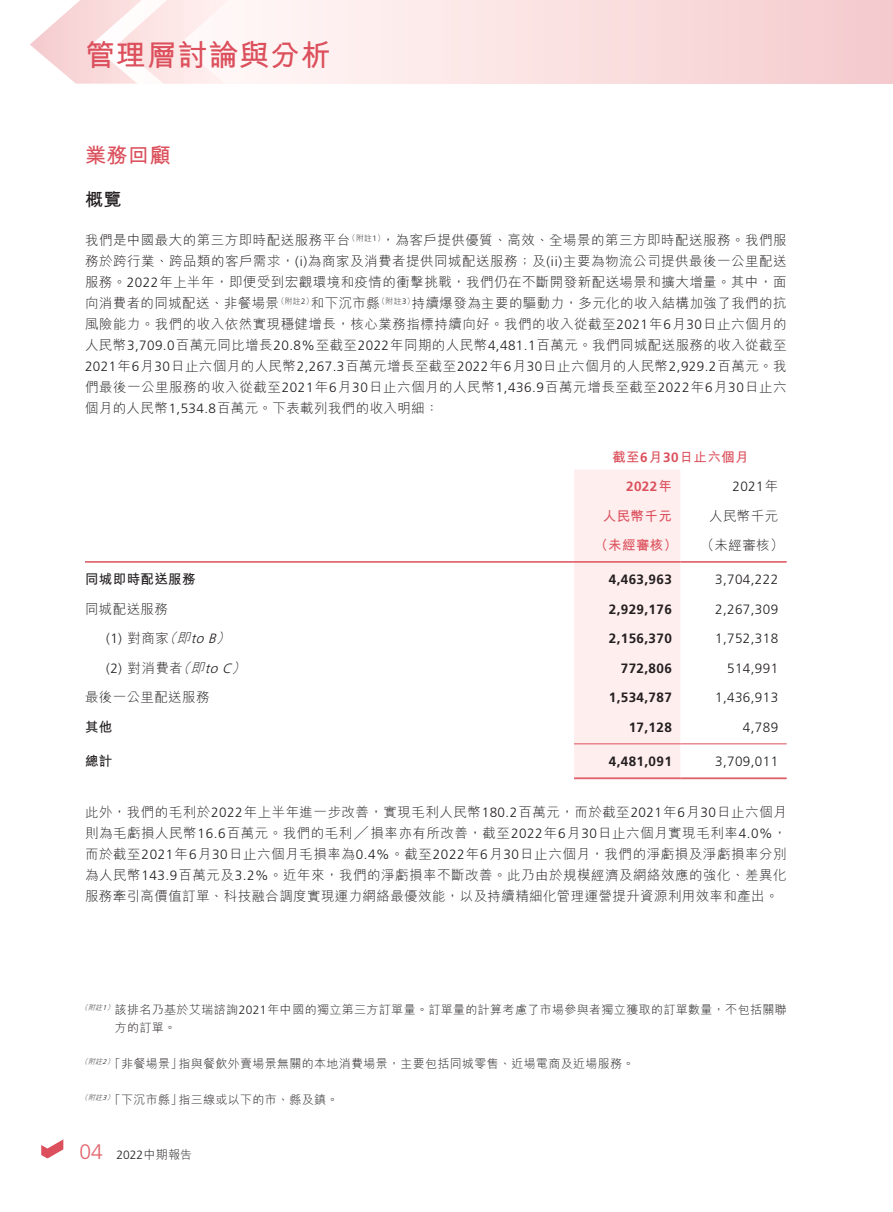
<style>
.page{position:relative;width:893px;height:1212px;background:#fff}
.page>*{position:absolute;margin:0;border:0;box-sizing:border-box;transform-origin:0 0}
.t1{font:700 30px "M Hei HK";letter-spacing:.03em;color:#db505c}
.t2{font:700 21px "M Hei HK";color:#db505c}
.t3{font:700 18px "M Hei HK";color:#231f20}
.t4{font:300 13.5px/21px "M Hei HK";letter-spacing:.03em;color:#231f20;text-align:justify}
.t5{font:300 13.5px "Frutiger LT Std";letter-spacing:.03em;color:#231f20}
.t6{font:700 13.5px "Frutiger LT Std";letter-spacing:.03em;color:#231f20}
.t7{font:700 13.5px "M Hei HK";letter-spacing:.03em;color:#db505c}
.t8{font:700 13.5px "M Hei HK";letter-spacing:.03em;color:#231f20}
.t9{font:700 13.5px "Frutiger LT Std";color:#db505c}
.t10{font:300 12px/18px "M Hei HK";letter-spacing:.03em;color:#231f20}
.t11{font:300 12px "Frutiger LT Std";color:#231f20}
.s1{font-family:"Frutiger LT Std"}
.s2{font-family:"M Hei HK"}
.s3{font-family:"M Hei HK";font-style:italic}
.s4{font-style:italic}
.s5{font-family:"Frutiger LT Std";font-style:italic}
.s6{font-size:21px;color:#e2646b}
</style>
<div class="page">
<svg style="left:261px;top:0;width:632px;height:84px"></svg>
<svg style="left:30px;top:0;width:198px;height:84px"></svg>
<svg style="left:41px;top:1139px;width:22px;height:19px"></svg>
<div style="left:574px;top:470px;width:106px;height:308px;background:#fee"></div>
<hr style="left:85px;top:561px;width:489px;height:2px;background:#db505c">
<hr style="left:574px;top:561px;width:106px;height:2px;background:#db505c">
<hr style="left:680px;top:561px;width:107px;height:2px;background:#db505c">
<hr style="left:574px;top:743px;width:106px;height:1px;background:#db505c">
<hr style="left:680px;top:743px;width:107px;height:1px;background:#db505c">
<hr style="left:574px;top:778px;width:106px;height:1px;background:#db505c">
<hr style="left:680px;top:778px;width:107px;height:1px;background:#db505c">
<h1 class="t1" style="left:85px;top:33px;width:247px">管理層討論與分析</h1>
<h2 class="t2" style="left:85px;top:140px;width:87px">業務回顧</h2>
<h3 class="t3" style="left:85px;top:186px;width:38px">概覽</h3>
<p class="t4" style="left:85px;top:229px;width:703px">我們是中國最大的第三方即時配送服務平台<sup>（附註</sup><sup>1</sup><sup>）</sup>，為客戶提供優質、高效、全場景的第三方即時配送服務。我們服務於跨行業、跨品類的客戶需求，<span class="s1">(i)</span>為商家及消費者提供同城配送服務；及<span class="s1">(ii)</span>主要為物流公司提供最後一公里配送服務。<span class="s1">2022</span>年上半年，即便受到宏觀環境和疫情的衝擊挑戰，我們仍在不斷開發新配送場景和擴大增量。其中，面向消費者的同城配送、非餐場景<sup>（附註</sup><sup>2</sup><sup>）</sup>和下沉市縣<sup>（附註</sup><sup>3</sup><sup>）</sup>持續爆發為主要的驅動力，多元化的收入結構加強了我們的抗風險能力。我們的收入依然實現穩健增長，核心業務指標持續向好。我們的收入從截至<span class="s1">2021</span>年<span class="s1">6</span>月<span class="s1">30</span>日止六個月的人民幣<span class="s1">3,709.0</span>百萬元同比增長<span class="s1">20.8%</span>至截至<span class="s1">2022</span>年同期的人民幣<span class="s1">4,481.1</span>百萬元。我們同城配送服務的收入從截至<span class="s1">2021</span>年<span class="s1">6</span>月<span class="s1">30</span>日止六個月的人民幣<span class="s1">2,267.3</span>百萬元增長至截至<span class="s1">2022</span>年<span class="s1">6</span>月<span class="s1">30</span>日止六個月的人民幣<span class="s1">2,929.2</span>百萬元。我們最後一公里服務的收入從截至<span class="s1">2021</span>年<span class="s1">6</span>月<span class="s1">30</span>日止六個月的人民幣<span class="s1">1,436.9</span>百萬元增長至截至<span class="s1">2022</span>年<span class="s1">6</span>月<span class="s1">30</span>日止六個月的人民幣<span class="s1">1,534.8</span>百萬元。下表載列我們的收入明細：</p>
<p class="t7" style="left:612px;top:447px;width:138px">截至<span class="s1">6</span>月<span class="s1">30</span>日止六個月</p>
<p class="t9" style="left:626px;top:478px;width:47px">2022<span class="s2">年</span></p>
<p class="t5" style="left:732px;top:479px;width:47px">2021<span class="s2">年</span></p>
<p class="t7" style="left:603px;top:506px;width:71px">人民幣千元</p>
<p class="t4" style="left:709px;top:505px;width:71px">人民幣千元</p>
<p class="t7" style="left:594px;top:535px;width:84px">（未經審核）</p>
<p class="t4" style="left:701px;top:534px;width:84px">（未經審核）</p>
<p class="t8" style="left:85px;top:569px;width:112px">同城即時配送服務</p>
<p class="t6" style="left:609px;top:571px;width:65px">4,463,963</p>
<p class="t5" style="left:715px;top:572px;width:65px">3,704,222</p>
<p class="t4" style="left:85px;top:598px;width:84px">同城配送服務</p>
<p class="t6" style="left:609px;top:601px;width:65px">2,929,176</p>
<p class="t5" style="left:715px;top:601px;width:65px">2,267,309</p>
<p class="t5" style="left:106px;top:631px;width:128px">(1 ) <span class="s2">對商家</span><span class="s3">（即</span><span class="s4">to B</span><span class="s3">）</span></p>
<p class="t6" style="left:609px;top:630px;width:65px">2,156,370</p>
<p class="t5" style="left:715px;top:631px;width:65px">1,752,318</p>
<p class="t4" style="left:106px;top:657px;width:144px"><span class="s1">(2)</span> 對消費者<span class="s4">（即</span><span class="s5">to C</span><span class="s4">）</span></p>
<p class="t6" style="left:621px;top:660px;width:53px">772,806</p>
<p class="t5" style="left:727px;top:660px;width:53px">514,991</p>
<p class="t4" style="left:85px;top:686px;width:126px">最後一公里配送服務</p>
<p class="t6" style="left:609px;top:689px;width:65px">1,534,787</p>
<p class="t5" style="left:715px;top:690px;width:65px">1,436,913</p>
<p class="t8" style="left:85px;top:717px;width:29px">其他</p>
<p class="t6" style="left:629px;top:719px;width:45px">17,128</p>
<p class="t5" style="left:743px;top:719px;width:37px">4,789</p>
<p class="t8" style="left:85px;top:751px;width:29px">總計</p>
<p class="t6" style="left:609px;top:753px;width:65px">4,481,091</p>
<p class="t5" style="left:715px;top:753px;width:65px">3,709,011</p>
<p class="t4" style="left:85px;top:801px;width:703px">此外，我們的毛利於<span class="s1">2022</span>年上半年進一步改善，實現毛利人民幣<span class="s1">180.2</span>百萬元，而於截至<span class="s1">2021</span>年<span class="s1">6</span>月<span class="s1">30</span>日止六個月則為毛虧損人民幣<span class="s1">16.6</span>百萬元。我們的毛利╱損率亦有所改善，截至<span class="s1">2022</span>年<span class="s1">6</span>月<span class="s1">30</span>日止六個月實現毛利率<span class="s1">4.0%</span>，而於截至<span class="s1">2021</span>年<span class="s1">6</span>月<span class="s1">30</span>日止六個月毛損率為<span class="s1">0.4%</span>。截至<span class="s1">2022</span>年<span class="s1">6</span>月<span class="s1">30</span>日止六個月，我們的淨虧損及淨虧損率分別為人民幣<span class="s1">143.9</span>百萬元及<span class="s1">3.2%</span>。近年來，我們的淨虧損率不斷改善。此乃由於規模經濟及網絡效應的強化、差異化服務牽引高價值訂單、科技融合調度實現運力網絡最優效能，以及持續精細化管理運營提升資源利用效率和產出。</p>
<p class="t10" style="left:115px;top:1001px;width:673px;text-indent:-34px"><sup>（附註</sup><sup>1</sup><sup>）</sup>該排名乃基於艾瑞諮詢<span class="s1">2021</span>年中國的獨立第三方訂單量。訂單量的計算考慮了市場參與者獨立獲取的訂單數量，不包括關聯方的訂單。</p>
<p class="t10" style="left:81px;top:1055px;width:555px"><sup>（附註</sup><sup>2</sup><sup>）</sup>「非餐場景」指與餐飲外賣場景無關的本地消費場景，主要包括同城零售、近場電商及近場服務。</p>
<p class="t10" style="left:81px;top:1091px;width:259px"><sup>（附註</sup><sup>3</sup><sup>）</sup>「下沉市縣」指三線或以下的市、縣及鎮。</p>
<p class="t11" style="left:79px;top:1147px;width:114px"><span class="s6">04</span> 2022<span class="s2">中期報告</span></p>
</div>
